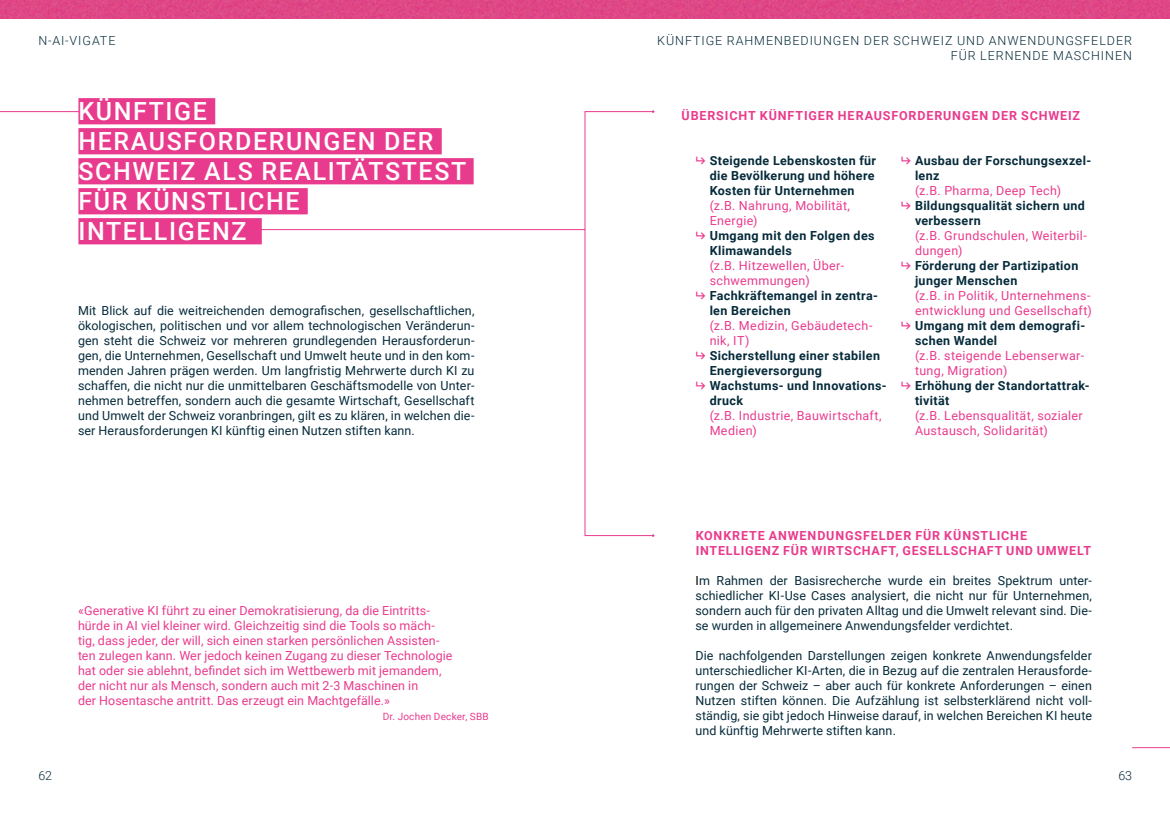
<style>
.page{position:relative;width:1170px;height:815px;background:#fff}
.page>*{position:absolute;margin:0;border:0;box-sizing:border-box;transform-origin:0 0}
.t1{font:500 25px/30px "Roboto";letter-spacing:.065em;color:#fff}
.t2{font:12.5px/15px "Roboto";letter-spacing:.01em;color:#062b3b;text-align:justify}
.t3{font:12.5px/15px "Roboto";letter-spacing:.015em;color:#e93b8d}
.t4{font:700 12.5px/15px "Roboto";letter-spacing:.03em;color:#062b3b}
.t5{font:700 12.5px/15px "Roboto";letter-spacing:.065em;color:#e93b8d}
.t6{font:300 12.5px/15px "Roboto";letter-spacing:.075em;color:#062b3b;text-align:right}
.t7{font:10px "Roboto";letter-spacing:.02em;color:#e93b8d}
.s1{font-family:"Whyte";font-weight:400;font-size:11.88px;color:#e93b8d}
.s2{color:#000}
</style>
<div class="page">
<img style="left:0;top:0;width:1169px;height:18px">
<img style="left:581px;top:0;width:4px;height:18px">
<hr style="left:0;top:111px;width:99px;height:1px;background:#e93b8d">
<svg style="left:162px;top:111px;width:490px;height:119px"></svg>
<svg style="left:584px;top:229px;width:70px;height:308px"></svg>
<hr style="left:1132px;top:747px;width:37px;height:1px;background:#e93b8d">
<div style="left:78px;top:98px;width:137px;height:26px;background:#e93b8d"></div>
<div style="left:78px;top:128px;width:363px;height:26px;background:#e93b8d"></div>
<div style="left:78px;top:158px;width:395px;height:26px;background:#e93b8d"></div>
<div style="left:78px;top:188px;width:230px;height:26px;background:#e93b8d"></div>
<div style="left:78px;top:218px;width:184px;height:26px;background:#e93b8d"></div>
<p class="t6" style="left:39px;top:33px;width:78px">N-AI-VIGATE</p>
<h1 class="t1" style="left:78px;top:95px;width:389px">KÜNFTIGE<br>HERAUSFORDERUNGEN DER<br>SCHWEIZ ALS REALITÄTSTEST<br>FÜR KÜNSTLICHE<br>INTELLIGENZ</h1>
<p class="t2" style="left:78px;top:303px;width:398px">Mit Blick auf die weitreichenden demografischen, gesellschaftlichen, ökologischen, politischen und vor allem technologischen Veränderun&shy;gen steht die Schweiz vor mehreren grundlegenden Herausforderun&shy;gen, die Unternehmen, Gesellschaft und Umwelt heute und in den kom&shy;menden Jahren prägen werden. Um langfristig Mehrwerte durch KI zu schaffen, die nicht nur die unmittelbaren Geschäftsmodelle von Unter&shy;nehmen betreffen, sondern auch die gesamte Wirtschaft, Gesellschaft und Umwelt der Schweiz voranbringen, gilt es zu klären, in welchen die&shy;ser Herausforderungen KI künftig einen Nutzen stiften kann.</p>
<p class="t3" style="left:78px;top:603px;width:376px">«Generative KI führt zu einer Demokratisierung, da die Eintritts&shy;hürde in AI viel kleiner wird. Gleichzeitig sind die Tools so mäch&shy;tig, dass jeder, der will, sich einen starken persönlichen Assisten&shy;ten zulegen kann. Wer jedoch keinen Zugang zu dieser Technologie hat oder sie ablehnt, befindet sich im Wettbewerb mit jemandem, der nicht nur als Mensch, sondern auch mit 2-3 Maschinen in<br>der Hosentasche antritt. Das erzeugt ein Machtgefälle.»</p>
<p class="t7" style="left:383px;top:709px;width:107px">Dr. Jochen Decker, SBB</p>
<p class="t6" style="left:657px;top:33px;width:476px">KÜNFTIGE RAHMENBEDIUNGEN DER SCHWEIZ UND ANWENDUNGSFELDER<br>FÜR LERNENDE MASCHINEN</p>
<p class="t5" style="left:681px;top:108px;width:400px">ÜBERSICHT KÜNFTIGER HERAUSFORDERUNGEN DER SCHWEIZ</p>
<p class="t4" style="left:709px;top:153px;width:168px;text-indent:-14px"><span class="s1">↳</span> Steigende Lebenskosten für die Bevölkerung und höhere<br>Kosten für Unternehmen</p>
<p class="t3" style="left:709px;top:198px;width:142px">(z.B. Nahrung, Mobilität,</p>
<p class="t3" style="left:709px;top:213px;width:49px">Energie)</p>
<p class="t4" style="left:695px;top:228px;width:180px"><span class="s1">↳</span> Umgang mit den Folgen des</p>
<p class="t4" style="left:709px;top:243px;width:84px">Klimawandels</p>
<p class="t3" style="left:709px;top:258px;width:136px">(z.B. Hitzewellen, Über-</p>
<p class="t3" style="left:709px;top:273px;width:102px">schwemmungen)</p>
<p class="t4" style="left:695px;top:288px;width:184px"><span class="s1">↳</span> Fachkräftemangel in zentra-</p>
<p class="t4" style="left:709px;top:303px;width:83px">len Bereichen</p>
<p class="t3" style="left:709px;top:318px;width:164px">(z.B. Medizin, Gebäudetech-</p>
<p class="t3" style="left:709px;top:333px;width:41px">nik, IT)</p>
<p class="t4" style="left:695px;top:348px;width:186px"><span class="s1">↳</span> Sicherstellung einer stabilen</p>
<p class="t4" style="left:709px;top:363px;width:114px">Energieversorgung</p>
<p class="t4" style="left:695px;top:378px;width:193px"><span class="s1">↳</span> Wachstums- und Innovations-</p>
<p class="t4" style="left:709px;top:393px;width:35px">druck</p>
<p class="t3" style="left:709px;top:408px;width:173px">(z.B. Industrie, Bauwirtschaft,<br>Medien)</p>
<p class="t4" style="left:914px;top:153px;width:178px;text-indent:-14px"><span class="s1">↳</span> Ausbau der Forschungsexzel&shy;lenz</p>
<p class="t3" style="left:914px;top:183px;width:148px">(z.B. Pharma, Deep Tech)</p>
<p class="t4" style="left:900px;top:198px;width:186px"><span class="s1">↳</span> Bildungsqualität sichern und</p>
<p class="t4" style="left:914px;top:213px;width:67px">verbessern</p>
<p class="t3" style="left:914px;top:228px;width:173px">(z.B. Grundschulen, Weiterbil-</p>
<p class="t3" style="left:914px;top:243px;width:49px">dungen)</p>
<p class="t4" style="left:900px;top:258px;width:179px"><span class="s1">↳</span> Förderung der Partizipation</p>
<p class="t4" style="left:914px;top:273px;width:104px">junger Menschen</p>
<p class="t3" style="left:914px;top:288px;width:177px">(z.B. in Politik, Unternehmens-</p>
<p class="t3" style="left:914px;top:303px;width:178px">entwicklung und Gesellschaft)</p>
<p class="t4" style="left:900px;top:318px;width:186px"><span class="s1">↳</span> Umgang mit dem demografi-</p>
<p class="t4" style="left:914px;top:333px;width:84px">schen Wandel</p>
<p class="t3" style="left:914px;top:348px;width:171px">(z.B. steigende Lebenserwar-</p>
<p class="t3" style="left:914px;top:363px;width:94px">tung, Migration)</p>
<p class="t4" style="left:900px;top:378px;width:190px"><span class="s1">↳</span> Erhöhung der Standortattrak-</p>
<p class="t4" style="left:914px;top:393px;width:36px">tivität</p>
<p class="t3" style="left:914px;top:408px;width:169px">(z.B. Lebensqualität, sozialer<br>Austausch, Solidarität)</p>
<p class="t5" style="left:695px;top:528px;width:397px">KONKRETE ANWENDUNGSFELDER FÜR KÜNSTLICHE<br>INTELLIGENZ FÜR WIRTSCHAFT, GESELLSCHAFT UND UMWELT</p>
<p class="t2" style="left:695px;top:573px;width:398px"><span class="s2">I</span>m Rahmen der Basisrecherche wurde ein breites Spektrum unter&shy;schiedlicher KI-Use Cases analysiert, die nicht nur für Unternehmen, sondern auch für den privaten Alltag und die Umwelt relevant sind. Die&shy;se wurden in allgemeinere Anwendungsfelder verdichtet.</p>
<p class="t2" style="left:695px;top:648px;width:398px">Die nachfolgenden Darstellungen zeigen konkrete Anwendungsfelder unterschiedlicher KI-Arten, die in Bezug auf die zentralen Herausforde&shy;rungen der Schweiz – aber auch für konkrete Anforderungen – einen Nutzen stiften können. Die Aufzählung ist selbsterklärend nicht voll&shy;ständig, sie gibt jedoch Hinweise darauf, in welchen Bereichen KI heute und künftig Mehrwerte stiften kann.</p>
<p class="t6" style="left:38px;top:767px;width:15px">62</p>
<p class="t6" style="left:1118px;top:767px;width:15px">63</p>
</div>
